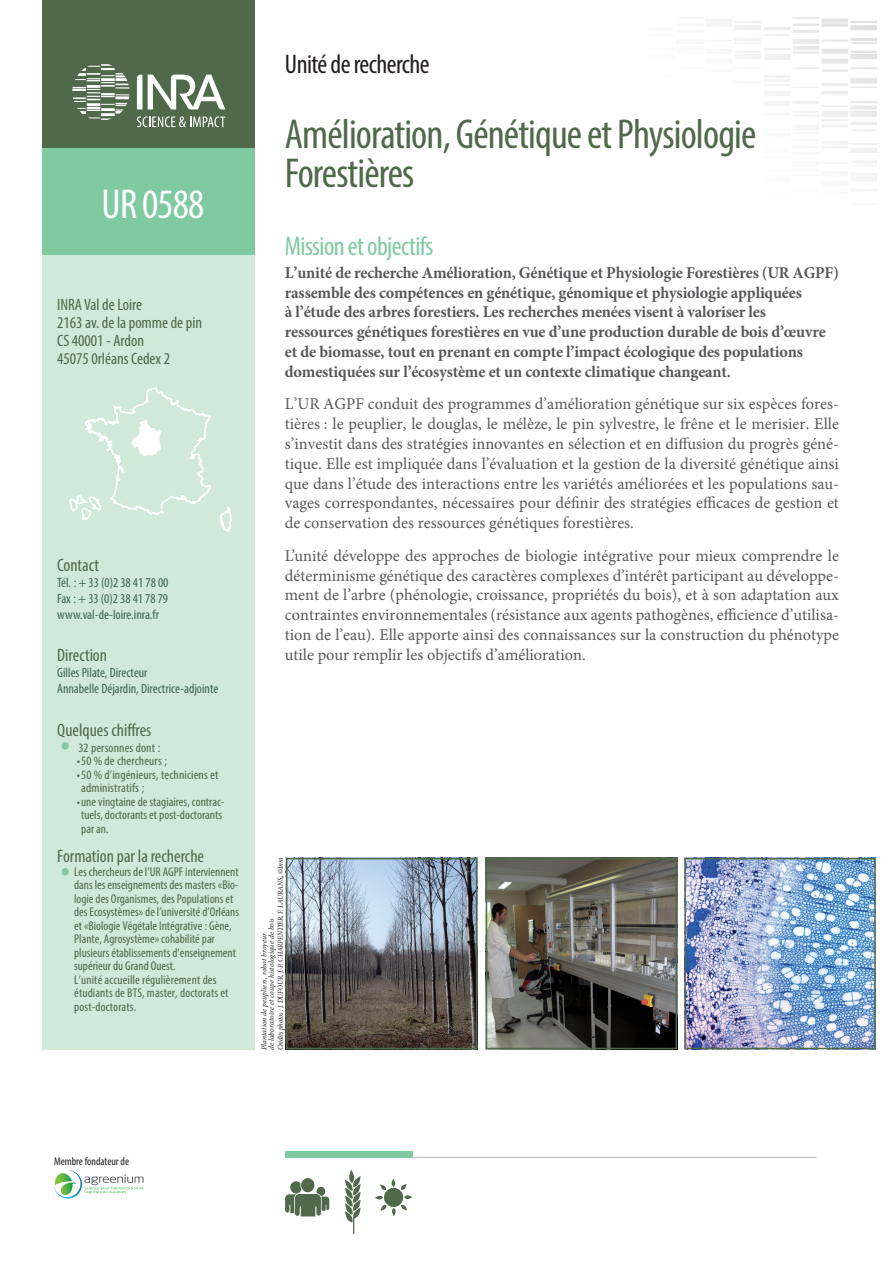
<style>
.page{position:relative;width:893px;height:1263px;background:#fff}
.page>*{position:absolute;margin:0;border:0;box-sizing:border-box;transform-origin:0 0}
.t1{font:condensed 42px/39px "Myriad Pro";letter-spacing:-.02em;color:#50694a}
.t2{font:condensed 42px "Myriad Pro";letter-spacing:-.02em;color:#fff}
.t3{font:condensed 27px "Myriad Pro";letter-spacing:-.02em;color:#7fcaa0}
.t4{font:condensed 27px "Myriad Pro";letter-spacing:-.02em;color:#231f20}
.t5{font:condensed 18px "Myriad Pro";color:#50694a}
.t6{font:16.5px/19.8px "Minion Pro";color:#57585a;text-align:justify}
.t7{font:700 16.5px/19.8px "Minion Pro";letter-spacing:-.01em;color:#57585a}
.t8{font:condensed 16.5px/18px "Myriad Pro";color:#50694a}
.t9{font:condensed 13.5px "Myriad Pro";color:#3c664a}
.t10{font:condensed 12.75px/13.5px "Myriad Pro";color:#50694a}
.t11{font:condensed 11.25px "Myriad Pro";color:#231f20}
.t12{font:italic 7.5px "Minion Pro";letter-spacing:.01em;color:#231f20}
.t13{font:italic 7.5px "Minion Pro";letter-spacing:-.025em;color:#231f20;scale:.95 1}
.s1{font-size:13.5px;color:#3c664a}
</style>
<div class="page">
<svg style="left:345px;top:1170px;width:16px;height:64px"></svg>
<svg style="left:285px;top:1178px;width:44px;height:38px"></svg>
<svg style="left:375px;top:1179px;width:37px;height:37px"></svg>
<div style="left:43px;top:255px;width:212px;height:794px;background:#d0e9d9"></div>
<div style="left:43px;top:0;width:212px;height:149px;background:#50694a"></div>
<div style="left:43px;top:149px;width:212px;height:106px;background:#7fcaa0"></div>
<svg style="left:137px;top:75px;width:88px;height:34px"></svg>
<svg style="left:72px;top:64px;width:58px;height:56px"></svg>
<svg style="left:137px;top:116px;width:88px;height:11px"></svg>
<div style="left:285px;top:1152px;width:127px;height:6px;background:#7fcaa0"></div>
<img style="left:489px;top:861px;width:185px;height:185px">
<div style="left:486px;top:858px;width:191px;height:191px;border:2px solid #50694a"></div>
<img style="left:289px;top:861px;width:185px;height:185px">
<div style="left:286px;top:858px;width:191px;height:191px;border:2px solid #50694a"></div>
<img style="left:687px;top:861px;width:186px;height:185px">
<div style="left:684px;top:858px;width:192px;height:191px;border:2px solid #50694a"></div>
<hr style="left:412px;top:1157px;width:404px;height:1px;background:#c7c8ca">
<svg style="left:102px;top:1174px;width:42px;height:20px"></svg>
<svg style="left:85px;top:387px;width:147px;height:145px"></svg>
<svg style="left:42px;top:493px;width:60px;height:706px"></svg>
<img style="left:707px;top:17px;width:170px;height:174px">
<div style="left:62px;top:868px;width:7px;height:7px;background:#7fcaa0;border-radius:50%"></div>
<p class="t2" style="left:102px;top:178px;width:104px">UR 0588</p>
<p class="t8" style="left:57px;top:295px;width:86px">INRA Val de Loire</p>
<p class="t8" style="left:57px;top:313px;width:146px">2163 av. de la pomme de pin<br>CS 40001 - Ardon<br>45075 0rléans Cedex 2</p>
<p class="t5" style="left:57px;top:554px;width:43px">Contact</p>
<p class="t9" style="left:57px;top:574px;width:113px">Tél. : + 33 (0)2 38 41 78 00</p>
<p class="t9" style="left:57px;top:590px;width:112px">Fax : + 33 (0)2 38 41 78 79</p>
<p class="t9" style="left:57px;top:606px;width:103px">www.val-de-loire.inra.fr</p>
<p class="t5" style="left:57px;top:644px;width:51px">Direction</p>
<p class="t9" style="left:57px;top:664px;width:92px">Gilles Pilate, Directeur</p>
<p class="t9" style="left:57px;top:681px;width:163px">Annabelle Déjardin, Directrice-adjointe</p>
<p class="t5" style="left:57px;top:719px;width:96px">Quelques chiffres</p>
<p class="t10" style="left:78px;top:741px;width:83px">32 personnes dont <span class="s1">:</span></p>
<p class="t10" style="left:77px;top:754px;width:92px">• 50 % de chercheurs ;</p>
<p class="t10" style="left:81px;top:768px;width:139px;text-indent:-4px">• 50 % d’ingénieurs, techniciens et administratifs ;</p>
<p class="t10" style="left:81px;top:795px;width:145px;text-indent:-4px">• une vingtaine de stagiaires, contrac&shy;tuels, doctorants et post-doctorants par an.</p>
<p class="t5" style="left:57px;top:845px;width:148px">Formation par la recherche</p>
<p class="t10" style="left:74px;top:864px;width:166px">Les chercheurs de l’UR AGPF interviennent dans les enseignements des masters «Bio&shy;logie des Organismes, des Populations et des Ecosystèmes» de l’université d’Orléans et «Biologie Végétale Intégrative : Gène, Plante, Agrosystème» cohabilité par plusieurs établissements d’enseignement supérieur du Grand Ouest.</p>
<p class="t10" style="left:74px;top:972px;width:156px">L’unité accueille régulièrement des étudiants de BTS, master, doctorats et post-doctorats.</p>
<p class="t4" style="left:285px;top:48px;width:146px">Unité de recherche</p>
<p class="t1" style="left:285px;top:114px;width:473px">Amélioration, Génétique et Physiologie<br>Forestières</p>
<p class="t3" style="left:285px;top:230px;width:150px">Mission et objectifs</p>
<p class="t7" style="left:285px;top:262px;width:556px">L’unité de recherche Amélioration, Génétique et Physiologie Forestières (UR AGPF) rassemble des compétences en génétique, génomique et physiologie appliquées<br>à l’étude des arbres forestiers. Les recherches menées visent à valoriser les<br>ressources génétiques forestières en vue d’une production durable de bois d’œuvre et de biomasse, tout en prenant en compte l’impact écologique des populations domestiquées sur l’écosystème et un contexte climatique changeant.</p>
<p class="t6" style="left:285px;top:394px;width:556px">L’UR AGPF conduit des programmes d’amélioration génétique sur six espèces fores&shy;tières : le peuplier, le douglas, le mélèze, le pin sylvestre, le frêne et le merisier. Elle s’investit dans des stratégies innovantes en sélection et en diffusion du progrès géné&shy;tique. Elle est impliquée dans l’évaluation et la gestion de la diversité génétique ainsi que dans l’étude des interactions entre les variétés améliorées et les populations sau&shy;vages correspondantes, nécessaires pour définir des stratégies efficaces de gestion et de conservation des ressources génétiques forestières.</p>
<p class="t6" style="left:285px;top:546px;width:556px">L’unité développe des approches de biologie intégrative pour mieux comprendre le déterminisme génétique des caractères complexes d’intérêt participant au développe&shy;ment de l’arbre (phénologie, croissance, propriétés du bois), et à son adaptation aux contraintes environnementales (résistance aux agents pathogènes, efficience d’utilisa&shy;tion de l’eau). Elle apporte ainsi des connaissances sur la construction du phénotype utile pour remplir les objectifs d’amélioration.</p>
<p class="t13" style="left:275px;top:1050px;width:204px;rotate:-90deg">Crédits photos : J. DUFOUR, J.-P. CHARPENTIER, F. LAURANS,, ©Inra</p>
<p class="t12" style="left:266px;top:1050px;width:134px;rotate:-90deg">de laboratoire et coupe histologique de bois</p>
<p class="t12" style="left:259px;top:1050px;width:119px;rotate:-90deg">Plantation de peupliers, robot broyeur</p>
<p class="t11" style="left:54px;top:1154px;width:77px">Membre fondateur de</p>
</div>
